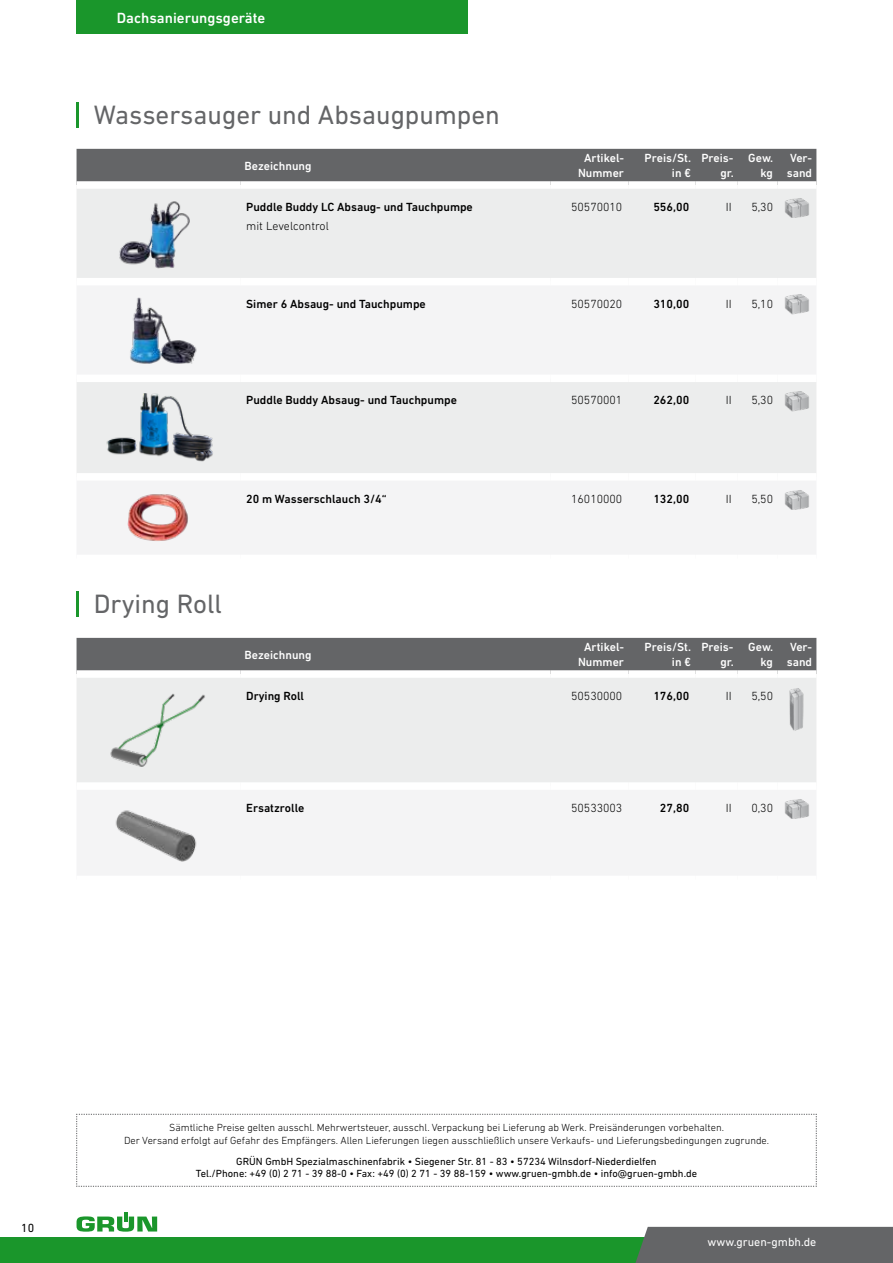
<style>
.page{position:relative;width:893px;height:1263px;background:#fff}
.page>*{position:absolute;margin:0;border:0;box-sizing:border-box;transform-origin:0 0}
.t1{font:27px "DIN Next LT Pro";color:#646567}
.t2{font:500 15px "DIN Next LT Pro";color:#fff}
.t3{font:500 12px "DIN Next LT Pro";color:#000}
.t4{font:500 12px/14.4px "DIN Next LT Pro";color:#fff;text-align:right}
.t5{font:300 12px "DIN Next LT Pro";color:#000}
.t6{font:12px "DIN Next LT Pro";color:#fff}
.t7{font:12px "DIN Next LT Pro";color:#000}
.t8{font:300 10.5px/12.6px "DIN Next LT Pro";color:#000;text-align:center}
.t9{font:10.5px/12.6px "DIN Next LT Pro";color:#000;text-align:center}
</style>
<div class="page">
<svg style="left:76px;top:1114px;width:741px;height:72px"></svg>
<hr style="left:77px;top:102px;width:2px;height:26px;background:#1a962b">
<hr style="left:77px;top:591px;width:2px;height:26px;background:#1a962b">
<div style="left:77px;top:149px;width:739px;height:32px;background:#646567"></div>
<div style="left:77px;top:189px;width:739px;height:89px;background:#eceded"></div>
<div style="left:77px;top:286px;width:739px;height:268px;background:#f4f4f5"></div>
<div style="left:77px;top:375px;width:163px;height:7px;background:#fff"></div>
<div style="left:240px;top:375px;width:311px;height:7px;background:#fff"></div>
<div style="left:551px;top:375px;width:77px;height:7px;background:#fff"></div>
<div style="left:628px;top:375px;width:67px;height:7px;background:#fff"></div>
<div style="left:695px;top:375px;width:43px;height:7px;background:#fff"></div>
<div style="left:738px;top:375px;width:39px;height:7px;background:#fff"></div>
<div style="left:777px;top:375px;width:39px;height:7px;background:#fff"></div>
<div style="left:77px;top:473px;width:163px;height:8px;background:#fff"></div>
<div style="left:240px;top:473px;width:311px;height:8px;background:#fff"></div>
<div style="left:551px;top:473px;width:77px;height:8px;background:#fff"></div>
<div style="left:628px;top:473px;width:67px;height:8px;background:#fff"></div>
<div style="left:695px;top:473px;width:43px;height:8px;background:#fff"></div>
<div style="left:738px;top:473px;width:39px;height:8px;background:#fff"></div>
<div style="left:777px;top:473px;width:39px;height:8px;background:#fff"></div>
<img style="left:112px;top:200px;width:93px;height:69px">
<img style="left:782px;top:198px;width:29px;height:20px">
<img style="left:112px;top:297px;width:93px;height:68px">
<img style="left:782px;top:294px;width:29px;height:20px">
<img style="left:100px;top:393px;width:117px;height:69px">
<img style="left:782px;top:391px;width:29px;height:20px">
<img style="left:126px;top:492px;width:65px;height:51px">
<img style="left:782px;top:490px;width:29px;height:20px">
<div style="left:77px;top:638px;width:739px;height:32px;background:#646567"></div>
<div style="left:77px;top:678px;width:739px;height:104px;background:#eceded"></div>
<div style="left:77px;top:790px;width:739px;height:85px;background:#f4f4f5"></div>
<img style="left:108px;top:691px;width:101px;height:78px">
<img style="left:779px;top:687px;width:36px;height:45px">
<img style="left:107px;top:803px;width:100px;height:59px">
<img style="left:782px;top:799px;width:29px;height:20px">
<div style="left:77px;top:0;width:391px;height:34px;background:#1a962b"></div>
<svg style="left:77px;top:1212px;width:80px;height:19px"></svg>
<div style="left:0;top:1237px;width:893px;height:26px;background:#1a962b"></div>
<div style="left:635px;top:1227px;width:258px;height:36px;background:#646567"></div>
<h2 class="t2" style="left:117px;top:10px;width:150px">Dachsanierungsgeräte</h2>
<h1 class="t1" style="left:94px;top:99px;width:408px">Wassersauger und Absaugpumpen</h1>
<p class="t4" style="left:244px;top:158px;width:69px">Bezeichnung</p>
<p class="t4" style="left:578px;top:151px;width:47px;text-align:center">Artikel-<br>Nummer</p>
<p class="t4" style="left:645px;top:151px;width:48px">Preis/St. in €</p>
<p class="t4" style="left:701px;top:151px;width:34px">Preis&shy;gr.</p>
<p class="t4" style="left:748px;top:151px;width:26px">Gew. kg</p>
<p class="t4" style="left:787px;top:151px;width:27px;text-align:left">Ver&shy;sand</p>
<p class="t3" style="left:246px;top:200px;width:228px">Puddle Buddy LC Absaug- und Tauchpumpe</p>
<p class="t5" style="left:246px;top:219px;width:84px">mit Levelcontrol</p>
<p class="t5" style="left:571px;top:200px;width:53px">50570010</p>
<p class="t3" style="left:653px;top:200px;width:37px">556,00</p>
<p class="t5" style="left:726px;top:200px;width:7px">II</p>
<p class="t5" style="left:751px;top:200px;width:23px">5,30</p>
<p class="t3" style="left:246px;top:297px;width:181px">Simer 6 Absaug- und Tauchpumpe</p>
<p class="t5" style="left:571px;top:297px;width:53px">50570020</p>
<p class="t3" style="left:653px;top:297px;width:37px">310,00</p>
<p class="t5" style="left:726px;top:297px;width:7px">II</p>
<p class="t5" style="left:751px;top:297px;width:23px">5,10</p>
<p class="t3" style="left:246px;top:393px;width:212px">Puddle Buddy Absaug- und Tauchpumpe</p>
<p class="t5" style="left:571px;top:393px;width:53px">50570001</p>
<p class="t3" style="left:653px;top:393px;width:37px">262,00</p>
<p class="t5" style="left:726px;top:393px;width:7px">II</p>
<p class="t5" style="left:751px;top:393px;width:23px">5,30</p>
<p class="t3" style="left:246px;top:492px;width:142px">20 m Wasserschlauch 3/4“</p>
<p class="t5" style="left:571px;top:492px;width:53px">16010000</p>
<p class="t3" style="left:653px;top:492px;width:37px">132,00</p>
<p class="t5" style="left:726px;top:492px;width:7px">II</p>
<p class="t5" style="left:751px;top:492px;width:23px">5,50</p>
<h1 class="t1" style="left:94px;top:588px;width:130px">Drying Roll</h1>
<p class="t4" style="left:244px;top:647px;width:69px">Bezeichnung</p>
<p class="t4" style="left:578px;top:640px;width:47px;text-align:center">Artikel-<br>Nummer</p>
<p class="t4" style="left:645px;top:640px;width:48px">Preis/St. in €</p>
<p class="t4" style="left:701px;top:640px;width:34px">Preis&shy;gr.</p>
<p class="t4" style="left:748px;top:640px;width:26px">Gew. kg</p>
<p class="t4" style="left:787px;top:640px;width:27px;text-align:left">Ver&shy;sand</p>
<p class="t3" style="left:246px;top:689px;width:59px">Drying Roll</p>
<p class="t5" style="left:571px;top:689px;width:53px">50530000</p>
<p class="t3" style="left:653px;top:689px;width:37px">176,00</p>
<p class="t5" style="left:726px;top:689px;width:7px">II</p>
<p class="t5" style="left:751px;top:689px;width:23px">5,50</p>
<p class="t3" style="left:246px;top:801px;width:60px">Ersatzrolle</p>
<p class="t5" style="left:571px;top:801px;width:53px">50533003</p>
<p class="t3" style="left:660px;top:801px;width:31px">27,80</p>
<p class="t5" style="left:726px;top:801px;width:7px">II</p>
<p class="t5" style="left:751px;top:801px;width:23px">0,30</p>
<p class="t7" style="left:21px;top:1220px;width:15px">10</p>
<p class="t8" style="left:124px;top:1121px;width:647px">Sämtliche Preise gelten ausschl. Mehrwertsteuer, ausschl. Verpackung bei Lieferung ab Werk. Preisänderungen vorbehalten.<br>Der Versand erfolgt auf Gefahr des Empfängers. Allen Lieferungen liegen ausschließlich unsere Verkaufs- und Lieferungsbedingungen zugrunde.</p>
<p class="t9" style="left:196px;top:1155px;width:503px">GRÜN GmbH Spezialmaschinenfabrik • Siegener Str. 81 - 83 • 57234 Wilnsdorf-Niederdielfen<br>Tel./Phone: +49 (0) 2 71 - 39 88-0 • Fax: +49 (0) 2 71 - 39 88-159 • www.gruen-gmbh.de • info@gruen-gmbh.de</p>
<p class="t6" style="left:707px;top:1235px;width:110px">www.gruen-gmbh.de</p>
</div>
